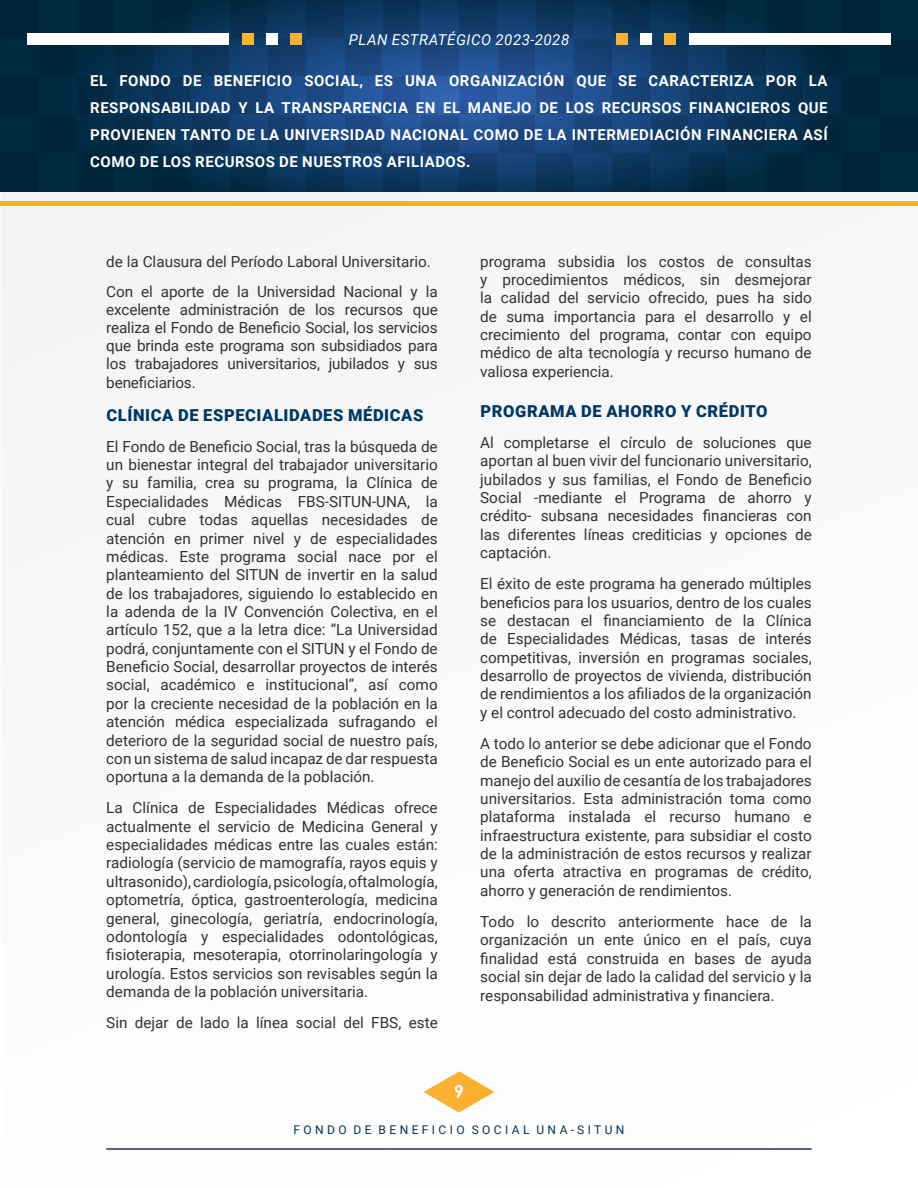
<style>
.page{position:relative;width:918px;height:1188px;background:#f9fafa}
.page>*{position:absolute;margin:0;border:0;box-sizing:border-box;transform-origin:0 0}
.t1{font:700 18px "Century Gothic";color:#fff}
.t2{font:900 16.5px "Roboto";letter-spacing:.035em;color:#003764}
.t3{font:15.3px/18.3px "Roboto";color:#333;text-align:justify}
.t4{font:700 15px/27px "Roboto";letter-spacing:.035em;color:#fff;text-align:justify}
.t5{font:italic 15px "Roboto";letter-spacing:.035em;color:#fff}
.t6{font:12px "Roboto";letter-spacing:.285em;color:#092e4c}
.s1{font-size:15.6px}
</style>
<div class="page">
<svg style="left:0;top:0;width:918px;height:191px"></svg>
<div style="left:880px;top:0;width:38px;height:38px;background:#002a42"></div>
<div style="left:842px;top:38px;width:38px;height:38px;background:#002a42"></div>
<div style="left:880px;top:77px;width:38px;height:38px;background:#002a42"></div>
<div style="left:765px;top:38px;width:38px;height:38px;background:#063252"></div>
<div style="left:803px;top:77px;width:39px;height:38px;background:#04304c"></div>
<div style="left:727px;top:0;width:38px;height:38px;background:#012b46"></div>
<div style="left:803px;top:0;width:39px;height:38px;background:#002a42"></div>
<div style="left:688px;top:38px;width:39px;height:38px;background:#103c69"></div>
<div style="left:727px;top:77px;width:38px;height:38px;background:#0d3b66"></div>
<div style="left:650px;top:0;width:38px;height:38px;background:linear-gradient(to bottom,#022d47,#0e3b65)"></div>
<div style="left:612px;top:38px;width:38px;height:38px;background:#18477d"></div>
<div style="left:650px;top:77px;width:38px;height:38px;background:#18477e"></div>
<div style="left:574px;top:0;width:38px;height:38px;background:linear-gradient(to bottom,#063253,#144275)"></div>
<div style="left:536px;top:38px;width:38px;height:38px;background:linear-gradient(to bottom,#18467e,#24559a)"></div>
<div style="left:574px;top:77px;width:38px;height:38px;background:#225294"></div>
<div style="left:497px;top:0;width:39px;height:38px;background:linear-gradient(to bottom,#093559,#18477f)"></div>
<div style="left:459px;top:38px;width:38px;height:38px;background:linear-gradient(to bottom,#1a4985,#2a5ba4)"></div>
<div style="left:497px;top:77px;width:39px;height:38px;background:#2a5da5"></div>
<div style="left:421px;top:0;width:38px;height:38px;background:linear-gradient(to bottom,#09365b,#194881)"></div>
<div style="left:382px;top:38px;width:39px;height:38px;background:linear-gradient(to bottom,#194882,#2759a0)"></div>
<div style="left:421px;top:77px;width:38px;height:38px;background:#2f61ac"></div>
<div style="left:344px;top:0;width:38px;height:38px;background:linear-gradient(to bottom,#083457,#16457b)"></div>
<div style="left:306px;top:38px;width:38px;height:38px;background:linear-gradient(to right,#194881,#1d4c89)"></div>
<div style="left:344px;top:77px;width:38px;height:38px;background:#25579d"></div>
<div style="left:268px;top:0;width:38px;height:38px;background:linear-gradient(to bottom,#042f4d,#113f6e)"></div>
<div style="left:230px;top:38px;width:38px;height:38px;background:#134172"></div>
<div style="left:268px;top:77px;width:38px;height:38px;background:#1c4c88"></div>
<div style="left:191px;top:0;width:39px;height:38px;background:#04304e"></div>
<div style="left:153px;top:38px;width:38px;height:38px;background:#0b375e"></div>
<div style="left:191px;top:77px;width:39px;height:38px;background:#134070"></div>
<div style="left:115px;top:0;width:38px;height:38px;background:#002a42"></div>
<div style="left:76px;top:38px;width:39px;height:38px;background:#022c47"></div>
<div style="left:115px;top:77px;width:38px;height:38px;background:#093659"></div>
<div style="left:38px;top:0;width:39px;height:38px;background:#002a42"></div>
<div style="left:0;top:38px;width:38px;height:38px;background:#002a42"></div>
<div style="left:38px;top:77px;width:39px;height:38px;background:#002a42"></div>
<div style="left:842px;top:115px;width:38px;height:38px;background:#002a42"></div>
<div style="left:880px;top:153px;width:38px;height:38px;background:#002a42"></div>
<div style="left:765px;top:115px;width:38px;height:38px;background:#053151"></div>
<div style="left:803px;top:153px;width:39px;height:38px;background:#002a42"></div>
<div style="left:688px;top:115px;width:39px;height:38px;background:#0e3c68"></div>
<div style="left:727px;top:153px;width:38px;height:38px;background:#022c47"></div>
<div style="left:612px;top:115px;width:38px;height:38px;background:#18477d"></div>
<div style="left:650px;top:153px;width:38px;height:38px;background:linear-gradient(to bottom,#0e3c67,#032e49)"></div>
<div style="left:536px;top:115px;width:38px;height:38px;background:linear-gradient(to bottom,#25569c,#19477f)"></div>
<div style="left:574px;top:153px;width:38px;height:38px;background:linear-gradient(to bottom,#154377,#073355)"></div>
<div style="left:459px;top:115px;width:38px;height:38px;background:linear-gradient(to bottom,#2b5da6,#1b4a87)"></div>
<div style="left:497px;top:153px;width:39px;height:38px;background:linear-gradient(to bottom,#194881,#0a365c)"></div>
<div style="left:382px;top:115px;width:39px;height:38px;background:linear-gradient(to bottom,#285aa2,#1a4984)"></div>
<div style="left:421px;top:153px;width:38px;height:38px;background:linear-gradient(to bottom,#1a4a83,#0b375d)"></div>
<div style="left:306px;top:115px;width:38px;height:38px;background:linear-gradient(to right,#194881,#1d4c89)"></div>
<div style="left:344px;top:153px;width:38px;height:38px;background:linear-gradient(to bottom,#17467d,#093559)"></div>
<div style="left:230px;top:115px;width:38px;height:38px;background:#134172"></div>
<div style="left:268px;top:153px;width:38px;height:38px;background:linear-gradient(to bottom,#12406f,#053150)"></div>
<div style="left:153px;top:115px;width:38px;height:38px;background:#0a375d"></div>
<div style="left:191px;top:153px;width:39px;height:38px;background:linear-gradient(to right,#032e4b,#073253)"></div>
<div style="left:76px;top:115px;width:39px;height:38px;background:#012b46"></div>
<div style="left:115px;top:153px;width:38px;height:38px;background:#002a42"></div>
<div style="left:0;top:115px;width:38px;height:38px;background:#002a42"></div>
<div style="left:38px;top:153px;width:39px;height:38px;background:#002a42"></div>
<hr style="left:106px;top:1148px;width:706px;height:2px;background:#243552">
<svg style="left:424px;top:1071px;width:70px;height:42px"></svg>
<div style="left:0;top:201px;width:918px;height:5px;background:#fab030"></div>
<div style="left:689px;top:34px;width:202px;height:11px;background:#fff"></div>
<div style="left:617px;top:34px;width:11px;height:11px;background:#fab030"></div>
<div style="left:640px;top:34px;width:11px;height:11px;background:#fff"></div>
<div style="left:664px;top:34px;width:11px;height:11px;background:#fcb131"></div>
<div style="left:27px;top:34px;width:202px;height:11px;background:#fff"></div>
<div style="left:290px;top:34px;width:11px;height:11px;background:#fab030"></div>
<div style="left:267px;top:34px;width:11px;height:11px;background:#fff"></div>
<div style="left:243px;top:34px;width:11px;height:11px;background:#fcb131"></div>
<p class="t5" style="left:349px;top:29px;width:222px">PLAN ESTRATÉGICO 2023-2028</p>
<p class="t4" style="left:90px;top:67px;width:739px">EL FONDO DE BENEFICIO SOCIAL, ES UNA ORGANIZACIÓN QUE SE CARACTERIZA POR LA RESPONSABILIDAD Y LA TRANSPARENCIA EN EL MANEJO DE LOS RECURSOS FINANCIEROS QUE PROVIENEN TANTO DE LA UNIVERSIDAD NACIONAL COMO DE LA INTERMEDIACIÓN FINANCIERA ASÍ COMO DE LOS RECURSOS DE NUESTROS AFILIADOS.</p>
<p class="t3" style="left:106px;top:245px;width:333px;line-height:30.8px">de la Clausura del Período Laboral Universitario.<br>Con el aporte de la Universidad Nacional y la</p>
<p class="t3" style="left:106px;top:300px;width:333px">excelente administración de los recursos que realiza el Fondo de Beneficio Social, los servicios que brinda este programa son subsidiados para los trabajadores universitarios, jubilados y sus beneficiarios.</p>
<p class="t2" style="left:107px;top:403px;width:318px">CLÍNICA DE ESPECIALIDADES MÉDICAS</p>
<p class="t3" style="left:106px;top:437px;width:333px">El Fondo de Beneficio Social, tras la búsqueda de un bienestar integral del trabajador universitario y su familia, crea su programa, la Clínica de Especialidades Médicas FBS-SITUN-UNA, la cual cubre todas aquellas necesidades de atención en primer nivel y de especialidades médicas. Este programa social nace por el planteamiento del SITUN de invertir en la salud de los trabajadores, siguiendo lo establecido en la adenda de la IV Convención Colectiva, en el artículo 152, que a la letra dice: “La Universidad podrá, conjuntamente con el SITUN y el Fondo de Beneficio Social, desarrollar proyectos de interés social, académico e institucional”, así como por la creciente necesidad de la población en la atención médica especializada sufragando el deterioro de la seguridad social de nuestro país, con un sistema de salud incapaz de dar respuesta oportuna a la demanda de la población.</p>
<p class="t3" style="left:106px;top:798px;width:333px">La Clínica de Especialidades Médicas ofrece actualmente el servicio de Medicina General y especialidades médicas entre las cuales están: radiología (servicio de mamografía, rayos equis y ultrasonido), cardiología, psicología, oftalmología, optometría, óptica, gastroenterología, medicina general, ginecología, geriatría, endocrinología, odontología y especialidades odontológicas, fisioterapia, mesoterapia, otorrinolaringología y urología. Estos servicios son revisables según la demanda de la población universitaria.</p>
<p class="t3" style="left:106px;top:1013px;width:333px">Sin dejar de lado la línea social del FBS, este</p>
<p class="t3" style="left:480px;top:251px;width:333px">programa subsidia los costos de consultas y procedimientos médicos, sin desmejorar la calidad del servicio ofrecido, pues ha sido de suma importancia para el desarrollo y el crecimiento del programa, contar con equipo médico de alta tecnología y recurso humano de valiosa experiencia.</p>
<p class="t2" style="left:481px;top:399px;width:288px">PROGRAMA DE AHORRO Y CRÉDITO</p>
<p class="t3" style="left:480px;top:433px;width:333px">Al completarse el círculo de soluciones que aportan al buen vivir del funcionario universitario, jubilados y sus familias, el Fondo de Beneficio Social -mediante el Programa de ahorro y crédito- subsana necesidades financieras con las diferentes líneas crediticias y opciones de captación.</p>
<p class="t3" style="left:480px;top:574px;width:333px">El éxito de este programa ha generado múltiples beneficios para los usuarios, dentro de los cuales se destacan el financiamiento de la Clínica de Especialidades Médicas, tasas de interés competitivas, inversión en programas sociales, desarrollo de proyectos de vivienda, distribución de rendimientos a los afiliados de la organización y el control adecuado del costo administrativo.</p>
<p class="t3" style="left:480px;top:734px;width:333px">A todo lo anterior se debe adicionar que el Fondo de Beneficio Social es un ente autorizado para el manejo del auxilio de cesantía de los trabajadores universitarios. Esta administración toma como plataforma instalada el recurso humano e infraestructura existente, para subsidiar el costo de la administración de estos recursos y realizar una oferta atractiva en programas de crédito, ahorro y generación de rendimientos.</p>
<p class="t3" style="left:480px;top:912px;width:333px">Todo lo descrito anteriormente hace de la organización un ente único en el país, cuya finalidad está construida en bases de ayuda social sin dejar de lado la calidad del servicio y la responsabilidad administrativa y financiera<span class="s1">.</span></p>
<p class="t1" style="left:454px;top:1080px;width:12px">9</p>
<p class="t6" style="left:293px;top:1121px;width:333px">FONDO DE BENEFICIO SOCIAL UNA-SITUN</p>
</div>
